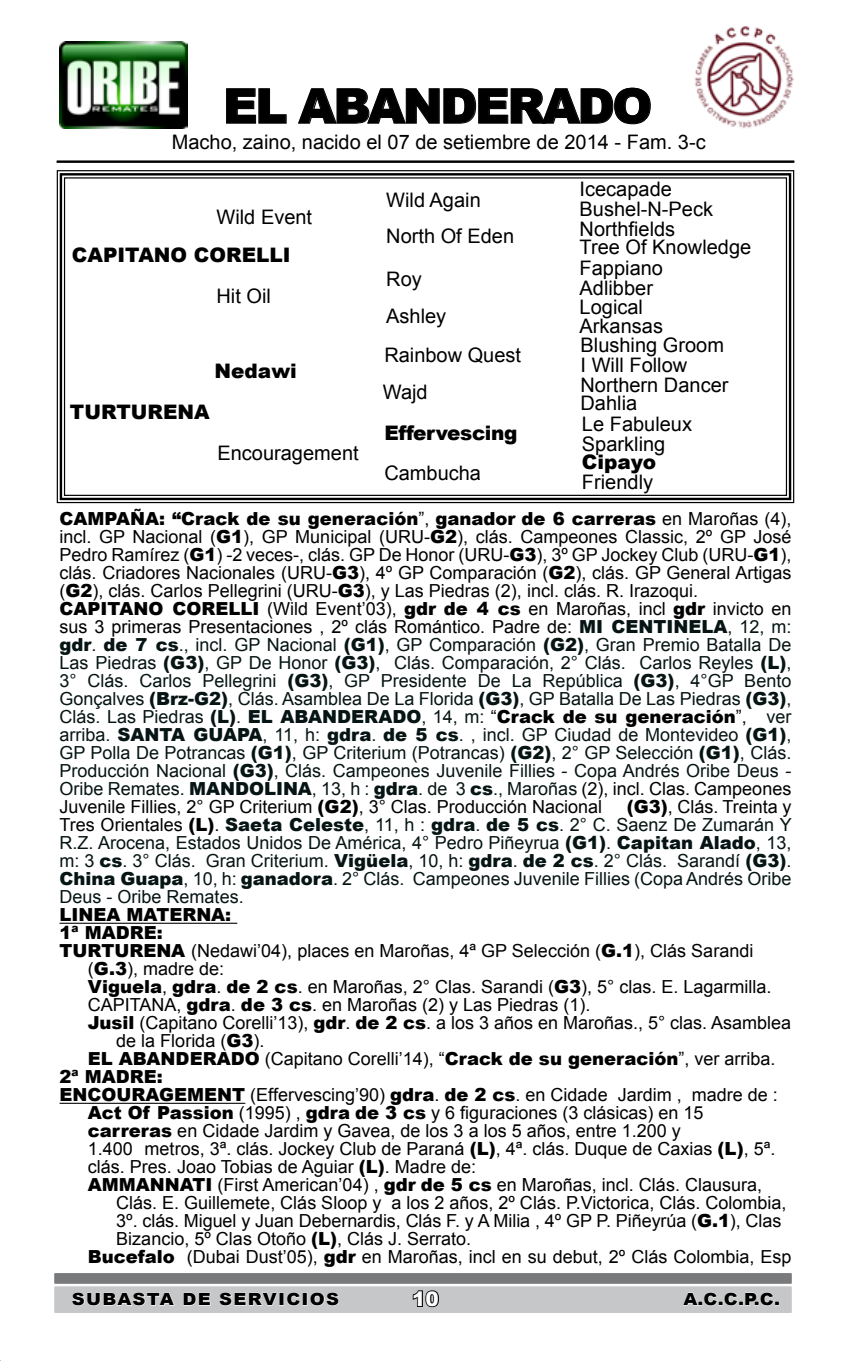
<style>
.page{position:relative;width:851px;height:1361px;background:#fff}
.page>*{position:absolute;margin:0;border:0;box-sizing:border-box;transform-origin:0 0}
.t1{font:900 48px "Arial";letter-spacing:-.05em;color:#000}
.t2{font:20px "Arial";color:#000}
.t3{font:900 20px "Arial";color:#000}
.t4{font:900 20px "Arial";letter-spacing:-.02em;color:#000}
.t5{font:900 20px "Arial";color:#fff}
.t6{font:18px/18px "Arial";color:#061414}
.t7{font:18px "Arial";color:#000}
.t8{font:900 18px "Arial";color:#000}
.t9{font:900 16.8px "Arial";letter-spacing:.055em;color:#000;scale:1.08 1}
.t10{font:900 16.8px "Arial";color:#000;scale:1.08 1}
.s1{font-weight:900;color:#000}
.s2{color:#000}
.s3{font-weight:900}
</style>
<div class="page">
<svg style="left:56px;top:170px;width:738px;height:334px"></svg>
<div style="left:60px;top:173px;width:731px;height:327px;border:2px solid #000"></div>
<img style="left:694px;top:26px;width:100px;height:103px">
<img style="left:60px;top:42px;width:128px;height:87px">
<div style="left:55px;top:1273px;width:736px;height:10px;background:#797a7c"></div>
<div style="left:55px;top:1286px;width:736px;height:26px;background:#c6c7c9"></div>
<hr style="left:57px;top:161px;width:737px;height:2px;background:#000">
<hr style="left:60px;top:922px;width:177px;height:2px;background:#000">
<hr style="left:60px;top:1102px;width:185px;height:2px;background:#000">
<svg style="left:226px;top:88px;width:61px;height:36px"></svg>
<svg style="left:298px;top:87px;width:353px;height:38px"></svg>
<svg style="left:412px;top:1290px;width:27px;height:18px"></svg>
<svg style="left:72px;top:1292px;width:103px;height:14px"></svg>
<svg style="left:183px;top:1292px;width:28px;height:14px"></svg>
<svg style="left:219px;top:1292px;width:59px;height:14px"></svg>
<div style="left:279px;top:1293px;width:4px;height:12px;border:1px solid #fff"></div>
<svg style="left:286px;top:1292px;width:14px;height:14px"></svg>
<div style="left:303px;top:1293px;width:4px;height:12px;border:1px solid #fff"></div>
<svg style="left:310px;top:1292px;width:29px;height:14px"></svg>
<svg style="left:683px;top:1292px;width:95px;height:14px"></svg>
<h1 class="t1" style="left:223px;top:71px;width:431px">EL ABANDERADO</h1>
<p class="t2" style="left:172px;top:129px;width:535px">Macho, zaino, nacido el 07 de setiembre de 2014 - Fam. 3-c</p>
<p class="t2" style="left:216px;top:204px;width:97px">Wild Event</p>
<p class="t3" style="left:72px;top:240px;width:220px">CAPITANO CORELLI</p>
<p class="t2" style="left:216px;top:283px;width:56px">Hit Oil</p>
<p class="t3" style="left:214px;top:356px;width:84px">Nedawi</p>
<p class="t3" style="left:70px;top:397px;width:141px">TURTURENA</p>
<p class="t2" style="left:217px;top:440px;width:143px">Encouragement</p>
<p class="t2" style="left:386px;top:187px;width:96px">Wild Again</p>
<p class="t2" style="left:386px;top:223px;width:129px">North Of Eden</p>
<p class="t2" style="left:386px;top:266px;width:37px">Roy</p>
<p class="t2" style="left:386px;top:303px;width:62px">Ashley</p>
<p class="t2" style="left:384px;top:341px;width:138px">Rainbow Quest</p>
<p class="t2" style="left:383px;top:379px;width:46px">Wajd</p>
<p class="t4" style="left:384px;top:418px;width:135px">Effervescing</p>
<p class="t2" style="left:384px;top:459px;width:98px">Cambucha</p>
<p class="t2" style="left:579px;top:176px;width:94px">Icecapade</p>
<p class="t2" style="left:579px;top:196px;width:135px">Bushel-N-Peck</p>
<p class="t2" style="left:579px;top:216px;width:97px">Northfields</p>
<p class="t2" style="left:579px;top:234px;width:173px">Tree Of Knowledge</p>
<p class="t2" style="left:579px;top:255px;width:85px">Fappiano</p>
<p class="t2" style="left:579px;top:274px;width:75px">Adlibber</p>
<p class="t2" style="left:579px;top:293px;width:65px">Logical</p>
<p class="t2" style="left:579px;top:312px;width:85px">Arkansas</p>
<p class="t2" style="left:580px;top:332px;width:145px">Blushing Groom</p>
<p class="t2" style="left:580px;top:352px;width:108px">I Will Follow</p>
<p class="t2" style="left:580px;top:371px;width:149px">Northern Dancer</p>
<p class="t2" style="left:580px;top:390px;width:58px">Dahlia</p>
<p class="t2" style="left:582px;top:411px;width:112px">Le Fabuleux</p>
<p class="t2" style="left:582px;top:430px;width:85px">Sparkling</p>
<p class="t3" style="left:582px;top:447px;width:76px">Cipayo</p>
<p class="t2" style="left:582px;top:468px;width:73px">Friendly</p>
<p class="t6" style="left:59px;top:510px;width:733px"><span class="s1">CAMPAÑA: “Crack de su generación</span><span class="s2">”,</span> <span class="s1">ganador de 6 carreras</span> <span class="s2">en Maroñas (4), incl. GP Nacional (</span><span class="s1">G1</span><span class="s2">), GP Municipal (URU-</span><span class="s1">G2</span><span class="s2">), clás. Campeones Classic, 2º GP José Pedro Ramírez (</span><span class="s1">G1</span><span class="s2">) -2 veces-, clás. GP De Honor (URU-</span><span class="s1">G3</span><span class="s2">), 3º GP Jockey Club (URU-</span><span class="s1">G1</span><span class="s2">), clás. Criadores Nacionales (URU-</span><span class="s1">G3</span><span class="s2">), 4º GP Comparación (</span><span class="s1">G2</span><span class="s2">), clás. GP General Artigas (</span><span class="s1">G2</span><span class="s2">), clás. Carlos Pellegrini (URU-</span><span class="s1">G3</span><span class="s2">), y Las Piedras (2), incl. clás. R. Irazoqui.<br></span><span class="s1">CAPITANO CORELLI</span> <span class="s2">(Wild Event’03),</span> <span class="s1">gdr de 4 cs</span> <span class="s2">en Maroñas, incl</span> <span class="s1">gdr</span> <span class="s2">invicto en sus 3 primeras Presentaciones , 2º clás Romántico. Padre de:</span> <span class="s3">MI CENTINELA</span>, 12, m: <span class="s3">gdr</span>. <span class="s3">de 7 cs</span>., incl. GP Nacional <span class="s3">(G1)</span>, GP Comparación <span class="s3">(G2)</span>, Gran Premio Batalla De Las Piedras <span class="s3">(G3)</span>, GP De Honor <span class="s3">(G3)</span>, Clás. Comparación, 2° Clás. Carlos Reyles <span class="s3">(L)</span>, 3° Clás. Carlos Pellegrini <span class="s3">(G3)</span>, GP Presidente De La República <span class="s3">(G3)</span>, 4°GP Bento Gonçalves <span class="s3">(Brz-G2)</span>, Clás. Asamblea De La Florida <span class="s3">(G3)</span>, GP Batalla De Las Piedras <span class="s3">(G3)</span>, Clás. Las Piedras <span class="s3">(L)</span>. <span class="s3">EL ABANDERADO</span>, 14, m: <span class="s2">“</span><span class="s1">Crack de su generación</span><span class="s2">”,</span> ver arriba. <span class="s3">SANTA GUAPA</span>, 11, h: <span class="s3">gdra</span>. <span class="s3">de 5 cs</span>. , incl. GP Ciudad de Montevideo <span class="s3">(G1)</span>, GP Polla De Potrancas <span class="s3">(G1)</span>, GP Criterium (Potrancas) <span class="s3">(G2)</span>, 2° GP Selección <span class="s3">(G1)</span>, Clás.<br>Producción Nacional <span class="s3">(G3)</span>, Clás. Campeones Juvenile Fillies - Copa Andrés Oribe Deus - Oribe Remates. <span class="s3">MANDOLINA</span>, 13, h : <span class="s3">gdra</span>. de 3 <span class="s3">cs</span>., Maroñas <span class="s2">(2), incl. Clas. Campeones Juvenile Fillies, 2° GP Criterium</span> <span class="s1">(G2)</span><span class="s2">, 3° Clas. Producción Nacional</span></p>
<p class="t6" style="left:59px;top:798px;width:733px;text-align:justify;text-indent:567px"><span class="s1">(G3)</span><span class="s2">, Clás. Treinta y Tres Orientales</span> <span class="s1">(L)</span><span class="s2">.</span> <span class="s3">Saeta Celeste</span>, 11, h : <span class="s3">gdra</span>. <span class="s3">de 5 cs</span>. 2° C. Saenz De Zumarán Y R.Z. Arocena, Estados Unidos De América, 4° Pedro Piñeyrua <span class="s3">(G1)</span>. <span class="s3">Capitan Alado</span>, 13, m: 3 <span class="s3">cs</span>. 3° Clás. Gran Criterium. <span class="s3">Vigüela</span>, 10, h: <span class="s3">gdra</span>. <span class="s3">de 2 cs</span>. 2° Clás. Sarandí <span class="s3">(G3)</span>.<br><span class="s3">China Guapa</span>, 10, h: <span class="s3">ganadora</span>. 2° Clás. Campeones Juvenile Fillies (Copa Andrés Oribe Deus - Oribe Remates.</p>
<p class="t8" style="left:59px;top:901px;width:173px">LINEA MATERNA:</p>
<p class="t8" style="left:59px;top:919px;width:105px">1ª MADRE:</p>
<p class="t7" style="left:59px;top:939px;width:695px"><span class="s3">TURTURENA</span> (Nedawi’04), places en Maroñas, 4ª GP Selección (<span class="s3">G.1</span>), Clás Sarandi</p>
<p class="t7" style="left:88px;top:957px;width:138px">(<span class="s3">G.3</span>), madre de:</p>
<p class="t7" style="left:88px;top:975px;width:685px"><span class="s3">Viguela</span>, <span class="s3">gdra</span>. <span class="s3">de 2 cs</span>. en Maroñas, 2° Clas. Sarandi (<span class="s3">G3</span>), 5° clas. E. Lagarmilla.</p>
<p class="t7" style="left:88px;top:993px;width:504px">CAPITANA, <span class="s3">gdra</span>. <span class="s3">de 3 cs</span>. en Maroñas (2) y Las Piedras (1).</p>
<p class="t7" style="left:88px;top:1011px;width:704px"><span class="s3">Jusil</span> (Capitano Corelli’13), <span class="s3">gdr</span>. <span class="s3">de 2 cs</span>. a los 3 años en Maroñas., 5° clas. Asamblea</p>
<p class="t7" style="left:116px;top:1029px;width:150px">de la Florida (<span class="s3">G3</span>).</p>
<p class="t7" style="left:88px;top:1047px;width:689px"><span class="s3">EL ABANDERADO</span> (Capitano Corelli’14), “<span class="s3">Crack de su generación</span>”, ver arriba.</p>
<p class="t8" style="left:59px;top:1063px;width:105px">2ª MADRE:</p>
<p class="t7" style="left:59px;top:1083px;width:719px"><span class="s3">ENCOURAGEMENT</span> (Effervescing’90) <span class="s3">gdra</span>. <span class="s3">de 2 cs</span>. en Cidade Jardim , madre de :</p>
<p class="t7" style="left:88px;top:1101px;width:617px"><span class="s3">Act Of Passion</span> (1995) , <span class="s3">gdra de 3 cs</span> y 6 figuraciones (3 clásicas) en 15</p>
<p class="t7" style="left:88px;top:1119px;width:594px"><span class="s3">carreras</span> en Cidade Jardim y Gavea, de los 3 a los 5 años, entre 1.200 y</p>
<p class="t7" style="left:88px;top:1137px;width:688px">1.400 metros, 3ª. clás. Jockey Club de Paraná <span class="s3">(L)</span>, 4ª. clás. Duque de Caxias <span class="s3">(L)</span>, 5ª.</p>
<p class="t7" style="left:88px;top:1155px;width:389px">clás. Pres. Joao Tobias de Aguiar <span class="s3">(L)</span>. Madre de:</p>
<p class="t7" style="left:88px;top:1173px;width:675px"><span class="s3">AMMANNATI</span> (First American’04) , <span class="s3">gdr de 5 cs</span> en Maroñas, incl. Clás. Clausura,</p>
<p class="t7" style="left:116px;top:1191px;width:671px">Clás. E. Guillemete, Clás Sloop y a los 2 años, 2º Clás. P.Victorica, Clás. Colombia,</p>
<p class="t7" style="left:116px;top:1209px;width:666px">3º. clás. Miguel y Juan Debernardis, Clás F. y A Milia , 4º GP P. Piñeyrúa (<span class="s3">G.1</span>), Clas</p>
<p class="t7" style="left:116px;top:1227px;width:356px">Bizancio, 5º Clas Otoño <span class="s3">(L)</span>, Clás J. Serrato.</p>
<p class="t7" style="left:88px;top:1245px;width:705px"><span class="s3">Bucefalo</span> (Dubai Dust’05), <span class="s3">gdr</span> en Maroñas, incl en su debut, 2º Clás Colombia, Esp</p>
<p class="t9" style="left:72px;top:1287px;width:249px">SUBASTA DE SERVICIOS</p>
<p class="t5" style="left:412px;top:1284px;width:28px">10</p>
<p class="t9" style="left:683px;top:1286px;width:91px">A.C.C.P.C.</p>
<p class="t10" style="left:625px;top:1286px;width:144px">POTRILLO 2021</p>
</div>
